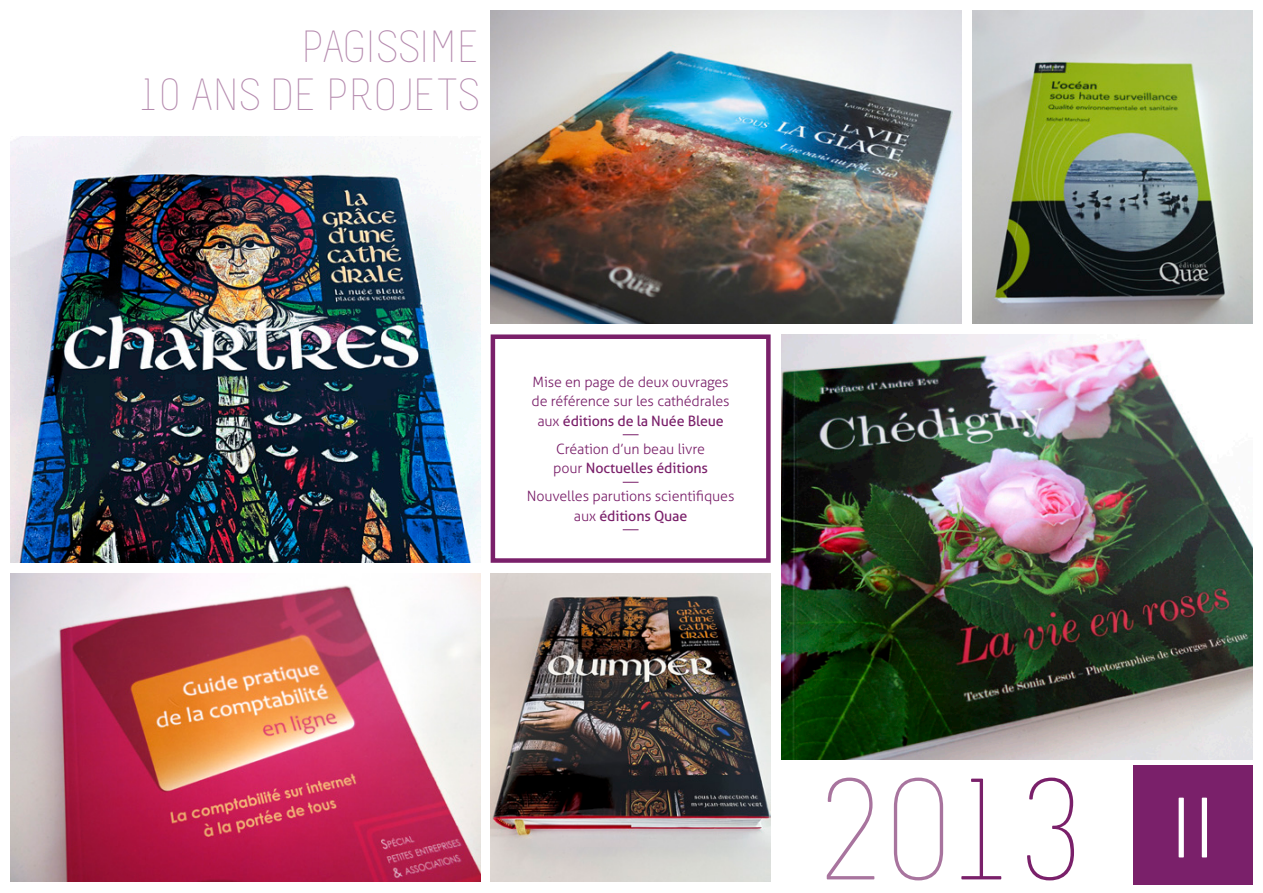
<style>
.page{position:relative;width:1263px;height:893px;background:#fff}
.page>*{position:absolute;margin:0;border:0;box-sizing:border-box;transform-origin:0 0}
.t1{font:300 144px "Melbourne";color:#a8749e}
.t2{font:85.5px "Melbourne";color:#fff}
.t3{font:300 45px/48px "Melbourne";color:#b58aae;text-align:right}
.collaboration{font:300 14.25px/19.5px "Aller";letter-spacing:-.01em;color:#7a206a;text-align:center}
.s1{font-weight:400}
.s2{color:#7a206a}
</style>
<div class="page">
<svg style="left:623px;top:434px;width:15px;height:1px"></svg>
<svg style="left:623px;top:482px;width:15px;height:1px"></svg>
<svg style="left:623px;top:529px;width:15px;height:1px"></svg>
<div style="left:491px;top:334px;width:280px;height:229px;border:4px solid #7a206a"></div>
<img style="left:972px;top:11px;width:280px;height:313px">
<img style="left:491px;top:573px;width:280px;height:309px">
<img style="left:11px;top:137px;width:469px;height:426px">
<img style="left:781px;top:334px;width:471px;height:425px">
<img style="left:491px;top:11px;width:471px;height:313px">
<img style="left:11px;top:573px;width:469px;height:309px">
<div style="left:1133px;top:766px;width:119px;height:119px;background:#7a206a"></div>
<h3 class="t3" style="left:141px;top:23px;width:341px">PAGISSIME<br>10 ANS DE PROJETS</h3>
<p class="collaboration" style="left:531px;top:372px;width:200px">Mise en page de deux ouvrages de référence sur les cathédrales aux <span class="s1">éditions de la Nuée Bleue</span></p>
<p class="collaboration" style="left:553px;top:439px;width:156px;text-align:left">Création d’un beau livre pour <span class="s1">Noctuelles éditions</span></p>
<p class="collaboration" style="left:527px;top:487px;width:209px">Nouvelles parutions scientifiques aux <span class="s1">éditions Quae</span></p>
<p class="t1" style="left:820px;top:755px;width:268px">20<span class="s2">13</span></p>
<p class="t2" style="left:1172px;top:783px;width:44px">II</p>
</div>
